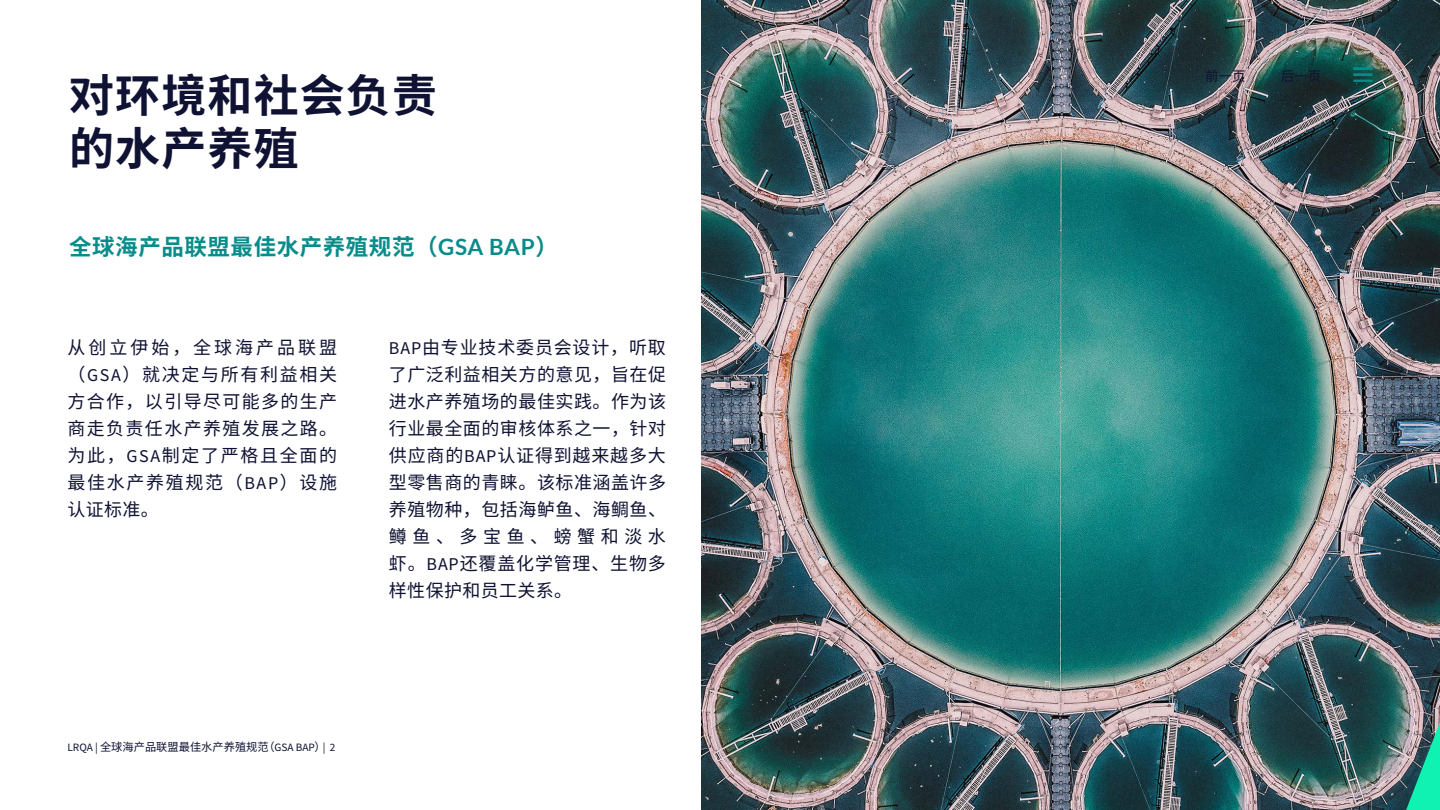
<style>
.page{position:relative;width:1440px;height:810px;background:#fff}
.page>*{position:absolute;margin:0;border:0;box-sizing:border-box;transform-origin:0 0}
.Headline{font:700 45px/53.1px "Source Han Sans CN";letter-spacing:.025em;color:#0f1232}
.Body_copy_1{font:700 22.5px "Source Han Sans CN";letter-spacing:.025em;color:#088c8a}
.Body_copy_1-2{font:18px/27px "Source Han Sans CN";letter-spacing:.075em;color:#0f1232;text-align:justify}
.t1{font:13.5px "Source Han Sans CN";color:#0f1232}
.t2{font:11.25px "Source Han Sans CN";color:#0f1232}
.s1{font-family:"Lato"}
.s2{font-family:"Source Sans Pro"}
</style>
<div class="page">
<img style="left:701px;top:0;width:739px;height:810px">
<svg style="left:1406px;top:722px;width:34px;height:88px;background:#3baf93"></svg>
<hr style="left:1353px;top:67px;width:19px;height:3px;background:#088c8a">
<svg style="left:1353px;top:74px;width:19px;height:8px"></svg>
<p class="Headline" style="left:69px;top:70px;width:369px">对环境和社会负责的水产养殖</p>
<p class="Body_copy_1" style="left:69px;top:234px;width:490px">全球海产品联盟最佳水产养殖规范（<span class="s1">GSA BAP</span>）</p>
<p class="Body_copy_1-2" style="left:68px;top:334px;width:271px">从创立伊始，全球海产品联盟（<span class="s2">GSA</span>）就决定与所有利益相关方合作，以引导尽可能多的生产商走负责任水产养殖发展之路。为此，<span class="s2">GSA</span>制定了严格且全面的最佳水产养殖规范（<span class="s2">BAP</span>）设施认证标准。</p>
<p class="Body_copy_1-2" style="left:389px;top:334px;width:279px"><span class="s2">BAP</span>由专业技术委员会设计，听取了广泛利益相关方的意见，旨在促进水产养殖场的最佳实践。作为该行业最全面的审核体系之一，针对供应商的<span class="s2">BAP</span>认证得到越来越多大型零售商的青睐。该标准涵盖许多养殖物种，包括海鲈鱼、海鲷鱼、鳟鱼、多宝鱼、螃蟹和淡水虾。<span class="s2">BAP</span>还覆盖化学管理、生物多样性保护和员工关系。</p>
<p class="t2" style="left:68px;top:740px;width:270px"><span class="s2">LRQA |</span> 全球海产品联盟最佳水产养殖规范（<span class="s2">GSA BAP</span>）<span class="s2">| 2</span></p>
<p class="t1" style="left:1205px;top:69px;width:42px">前一页</p>
<p class="t1" style="left:1281px;top:69px;width:42px">后一页</p>
</div>
